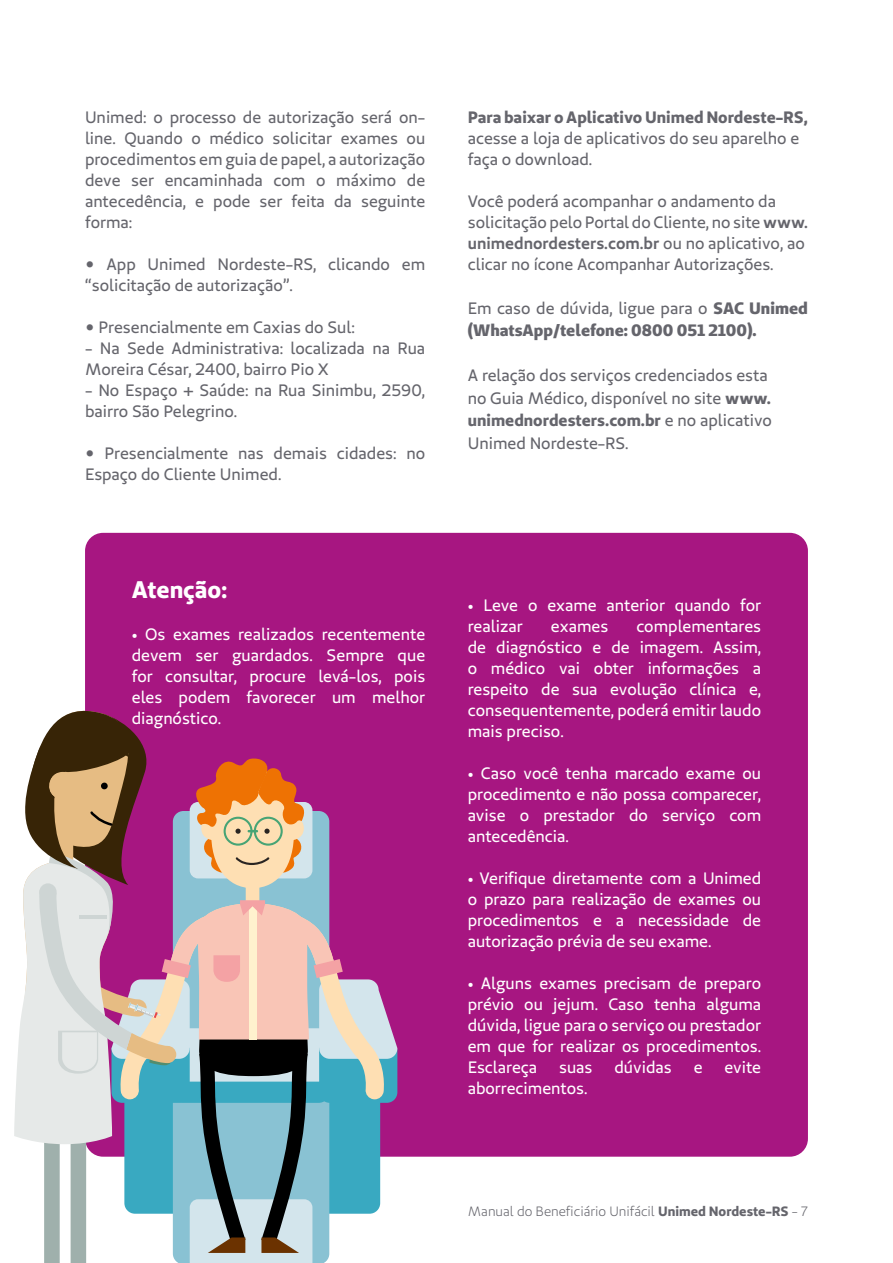
<style>
.page{position:relative;width:893px;height:1263px;background:#fff}
.page>*{position:absolute;margin:0;border:0;box-sizing:border-box;transform-origin:0 0}
.t1{font:24px "Unimed Sans 2020 Bold";color:#fff}
.t2{font:16.5px/21px "Unimed Sans 2020 Regular";color:#65656c}
.t3{font:16.5px/21px "Unimed Sans 2020 Regular";color:#fff;text-align:justify}
.t4{font:16.5px "Unimed Sans 2020 Bold";color:#65656c}
.t5{font:700 16.5px "Unimed Sans 2020 Semi";color:#65656c}
.t6{font:800 16.5px "Unimed Sans";color:#65656c}
.t7{font:13.5px "Unimed Sans 2020 Book";color:#65656c}
.s1{font-family:"Lato"}
.s2{font-family:"Unimed Sans 2020 Semi";font-weight:700}
.s3{font-family:"Unimed Sans 2020 Regular";font-weight:400}
.s4{font-family:"Unimed Sans";font-weight:800}
.s5{font-family:"Unimed Sans 2020 Bold"}
.s6{font-family:"Unimed Sans 2020 Regular"}
</style>
<div class="page">
<div style="left:85px;top:533px;width:723px;height:624px;background:#a71681;border-radius:18px"></div>
<svg style="left:14px;top:710px;width:383px;height:553px"></svg>
<p class="t2" style="left:85px;top:107px;width:342px;text-align:justify">Unimed: o processo de autorização será on&shy;line. Quando o médico solicitar exames ou procedimentos em guia de papel, a autorização deve ser encaminhada com o máximo de antecedência, e pode ser feita da seguinte forma:</p>
<p class="t2" style="left:85px;top:254px;width:342px"><span class="s1">•</span> App Unimed Nordeste-RS, clicando em “solicitação de autorização”.</p>
<p class="t2" style="left:85px;top:317px;width:271px"><span class="s1">•</span> Presencialmente em Caxias do Sul:</p>
<p class="t2" style="left:85px;top:338px;width:342px">- Na Sede Administrativa: localizada na Rua<br>Moreira César, 2400, bairro Pio X</p>
<p class="t2" style="left:85px;top:380px;width:342px">- No Espaço + Saúde: na Rua Sinimbu, 2590, bairro São Pelegrino.</p>
<p class="t2" style="left:85px;top:443px;width:342px"><span class="s1">•</span> Presencialmente nas demais cidades: no<br>Espaço do Cliente Unimed.</p>
<h1 class="t1" style="left:132px;top:573px;width:97px">Atenção:</h1>
<p class="t3" style="left:132px;top:623px;width:295px">• Os exames realizados recentemente devem ser guardados. Sempre que for consultar, procure levá-los, pois eles podem favorecer um melhor diagnóstico.</p>
<p class="t4" style="left:468px;top:107px;width:342px">Para baixar o Aplicativo Unimed Nordeste-RS,</p>
<p class="t2" style="left:468px;top:128px;width:333px">acesse a loja de aplicativos do seu aparelho e faça o download.</p>
<p class="t2" style="left:468px;top:191px;width:342px">Você poderá acompanhar o andamento da solicitação pelo Portal do Cliente, no site <span class="s2">www.</span></p>
<p class="t5" style="left:468px;top:233px;width:339px">unimednordesters.com.br <span class="s3">ou no aplicativo, ao</span></p>
<p class="t2" style="left:468px;top:254px;width:307px">clicar no ícone Acompanhar Autorizações.</p>
<p class="t2" style="left:468px;top:297px;width:342px">Em caso de dúvida, ligue para o <span class="s4">SAC Unimed</span></p>
<p class="t6" style="left:468px;top:320px;width:290px">(WhatsApp/telefone: 0800 051 2100).</p>
<p class="t2" style="left:468px;top:364px;width:305px;line-height:22.5px">A relação dos serviços credenciados esta no Guia Médico, disponível no site <span class="s5">www.</span></p>
<p class="t4" style="left:468px;top:410px;width:306px">unimednordesters.com.br <span class="s6">e no aplicativo</span></p>
<p class="t2" style="left:468px;top:432px;width:162px">Unimed Nordeste-RS.</p>
<p class="t3" style="left:468px;top:594px;width:295px">• Leve o exame anterior quando for realizar</p>
<p class="t3" style="left:468px;top:615px;width:295px;text-indent:169px">complementares de diagnóstico e de imagem. Assim, o médico vai obter informações a respeito de sua evolução clínica e, consequentemente, poderá emitir laudo mais preciso.</p>
<p class="t3" style="left:468px;top:762px;width:295px">• Caso você tenha marcado exame ou procedimento e não possa comparecer, avise o prestador do serviço com antecedência.</p>
<p class="t3" style="left:468px;top:867px;width:295px">• Verifique diretamente com a Unimed o prazo para realização de exames ou procedimentos e a necessidade de autorização prévia de seu exame.</p>
<p class="t3" style="left:468px;top:972px;width:295px">• Alguns exames precisam de preparo prévio ou jejum. Caso tenha alguma dúvida, ligue para o serviço ou prestador em que for realizar os procedimentos.<br>Esclareça</p>
<p class="t3" style="left:551px;top:615px;width:59px">exames</p>
<p class="t3" style="left:559px;top:1056px;width:35px">suas</p>
<p class="t3" style="left:614px;top:1056px;width:59px">dúvidas</p>
<p class="t3" style="left:694px;top:1056px;width:10px">e</p>
<p class="t3" style="left:724px;top:1056px;width:38px">evite</p>
<p class="t3" style="left:468px;top:1077px;width:121px">aborrecimentos.</p>
<p class="t7" style="left:468px;top:1203px;width:342px">Manual do Beneficiário Unifácil <span class="s5">Unimed Nordeste-RS</span> - 7</p>
</div>
